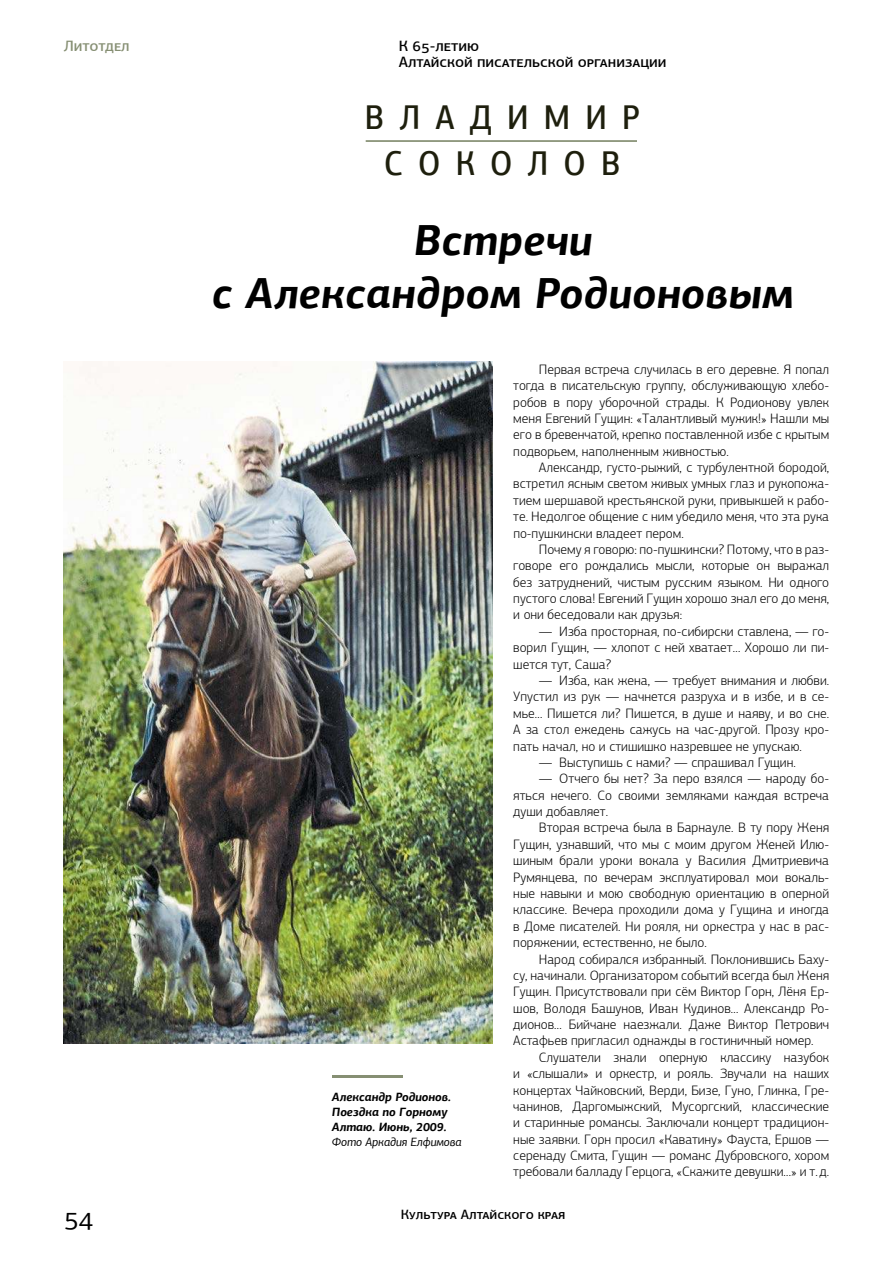
<style>
.page{position:relative;width:893px;height:1263px;background:#fff}
.page>*{position:absolute;margin:0;border:0;box-sizing:border-box;transform-origin:0 0}
.t1{font:italic 700 43.5px/52.2px "PF Agora Sans Pro";letter-spacing:.01em;color:#000;text-align:center}
.t2{font:500 34.35px/46.5px "PF Agora Sans Pro";letter-spacing:.49em;color:#1e1f0d;text-align:center;scale:.9 1}
.t3{font:27px "PF Agora Sans Pro";color:#000}
.t4{font:500 15px/16.5px "PF Agora Sans Pro";color:#000}
.t5{font:500 15px "PF Agora Sans Pro";color:#868f73}
.t6{font:300 13.65px/16.4px "PF Agora Sans Pro";color:#000;text-align:justify}
.t7{font:500 13.5px "PF Agora Sans Pro";color:#000}
.t8{font:italic 700 12px/15px "PF Agora Sans Pro";color:#000}
.t9{font:italic 12px "PF Agora Sans Pro";color:#000}
</style>
<div class="page">
<hr style="left:366px;top:140px;width:271px;height:2px;background:#868f73">
<img style="left:64px;top:362px;width:428px;height:681px">
<hr style="left:332px;top:1076px;width:70px;height:2px;background:#868f73">
<p class="t5" style="left:64px;top:36px;width:67px">Литотдел</p>
<p class="t4" style="left:399px;top:37px;width:269px">К 65‑летию<br>Алтайской писательской организации</p>
<h2 class="t2" style="left:365px;top:94px;width:307px">ВЛАДИМИР<br>СОКОЛОВ</h2>
<h1 class="t1" style="left:212px;top:214px;width:583px">Встречи<br>с Александром Родионовым</h1>
<p class="t8" style="left:332px;top:1089px;width:121px">Александр Родионов.<br>Поездка по Горному<br>Алтаю. Июнь, 2009.</p>
<p class="t9" style="left:332px;top:1134px;width:131px">Фото Аркадия Елфимова</p>
<p class="t6" style="left:513px;top:361px;width:317px;text-indent:26px">Первая встреча случилась в его деревне. Я попал тогда в писательскую группу, обслуживающую хлебо&shy;робов в пору уборочной страды. К Родионову увлек меня Евгений Гущин: «Талантливый мужик!» Нашли мы его в бревенчатой, крепко поставленной избе с крытым подворьем, наполненным живностью.</p>
<p class="t6" style="left:513px;top:459px;width:317px;text-indent:26px">Александр, густо-рыжий, с турбулентной бородой, встретил ясным светом живых умных глаз и рукопожа&shy;тием шершавой крестьянской руки, привыкшей к рабо&shy;те. Недолгое общение с ним убедило меня, что эта рука по-пушкински владеет пером.</p>
<p class="t6" style="left:513px;top:541px;width:317px;text-indent:26px">Почему я говорю: по-пушкински? Потому, что в раз&shy;говоре его рождались мысли, которые он выражал без затруднений, чистым русским языком. Ни одного пустого слова! Евгений Гущин хорошо знал его до меня, и они беседовали как друзья:</p>
<p class="t6" style="left:513px;top:623px;width:317px;text-indent:26px">— Изба просторная, по-сибирски ставлена, — го&shy;ворил Гущин, — хлопот с ней хватает… Хорошо ли пи&shy;шется тут, Саша?</p>
<p class="t6" style="left:513px;top:672px;width:317px;text-indent:26px">— Изба, как жена, — требует внимания и любви.<br>Упустил из рук — начнется разруха и в избе, и в се&shy;мье… Пишется ли? Пишется, в душе и наяву, и во сне.<br>А за стол ежедень сажусь на час-другой. Прозу кро&shy;пать начал, но и стишишко назревшее не упускаю.</p>
<p class="t6" style="left:539px;top:754px;width:259px">— Выступишь с нами? — спрашивал Гущин.</p>
<p class="t6" style="left:513px;top:771px;width:317px;text-indent:26px">— Отчего бы нет? За перо взялся — народу бо&shy;яться нечего. Со своими земляками каждая встреча души добавляет.</p>
<p class="t6" style="left:513px;top:820px;width:317px;text-indent:26px">Вторая встреча была в Барнауле. В ту пору Женя Гущин, узнавший, что мы с моим другом Женей Илю&shy;шиным брали уроки вокала у Василия Дмитриевича Румянцева, по вечерам эксплуатировал мои вокаль&shy;ные навыки и мою свободную ориентацию в оперной классике. Вечера проходили дома у Гущина и иногда в Доме писателей. Ни рояля, ни оркестра у нас в рас&shy;поряжении, естественно, не было.</p>
<p class="t6" style="left:513px;top:951px;width:317px;text-indent:26px">Народ собирался избранный. Поклонившись Баху&shy;су, начинали. Организатором событий всегда был Женя Гущин. Присутствовали при сём Виктор Горн, Лёня Ер&shy;шов, Володя Башунов, Иван Кудинов… Александр Ро&shy;дионов… Бийчане наезжали. Даже Виктор Петрович Астафьев пригласил однажды в гостиничный номер.</p>
<p class="t6" style="left:513px;top:1049px;width:317px;text-indent:26px">Слушатели знали оперную классику назубок и «слышали» и оркестр, и рояль. Звучали на наших концертах Чайковский, Верди, Бизе, Гуно, Глинка, Гре&shy;чанинов, Даргомыжский, Мусоргский, классические и старинные романсы. Заключали концерт традицион&shy;ные заявки. Горн просил «Каватину» Фауста, Ершов — серенаду Смита, Гущин — романс Дубровского, хором требовали балладу Герцога, «Скажите девушки…» и т. д.</p>
<h3 class="t3" style="left:64px;top:1201px;width:32px">54</h3>
<p class="t7" style="left:401px;top:1206px;width:166px">Культура Алтайского края</p>
</div>
